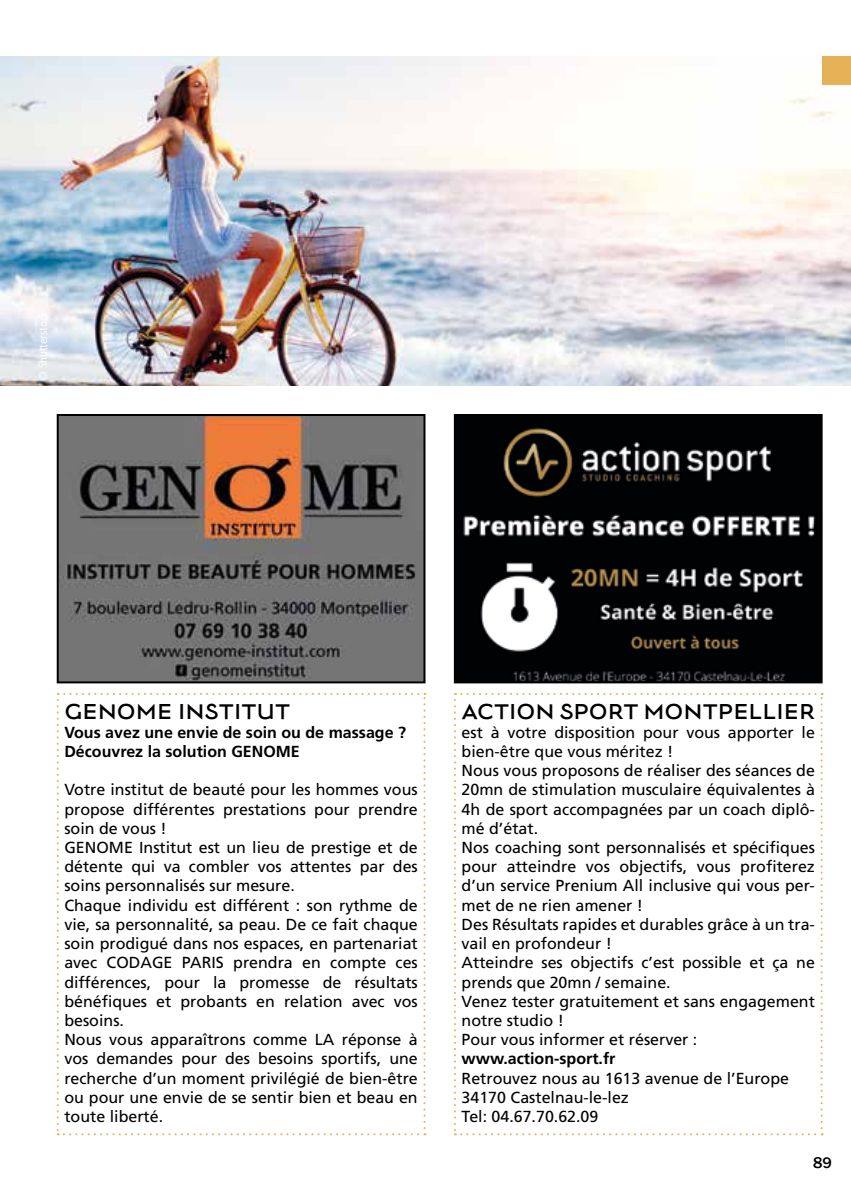
<style>
.page{position:relative;width:851px;height:1191px;background:#fff}
.page>*{position:absolute;margin:0;border:0;box-sizing:border-box;transform-origin:0 0}
.t1{font:24px "Lucien";color:#000}
.t2{font:16px/19.2px "Frutiger";color:#000}
.t3{font:700 16px/19.2px "Frutiger";color:#000}
.t4{font:500 16px "Franklin Gothic";color:#000}
.t5{font:condensed 12px "Frutiger";color:#fff}
</style>
<div class="page">
<img style="left:0;top:57px;width:850px;height:329px">
<div style="left:822px;top:57px;width:28px;height:28px;background:#e7b157"></div>
<img style="left:457px;top:417px;width:362px;height:263px">
<div style="left:454px;top:414px;width:368px;height:269px;border:2px solid #000"></div>
<svg style="left:454px;top:693px;width:368px;height:442px"></svg>
<img style="left:60px;top:417px;width:362px;height:263px">
<div style="left:57px;top:414px;width:368px;height:269px;border:2px solid #000"></div>
<svg style="left:57px;top:693px;width:368px;height:442px"></svg>
<p class="t5" style="left:36px;top:380px;width:71px;rotate:-90deg">© Shutterstock</p>
<h1 class="t1" style="left:64px;top:700px;width:227px">GENOME INSTITUT</h1>
<p class="t3" style="left:64px;top:722px;width:343px">Vous avez une envie de soin ou de massage ?<br>Découvrez la solution GENOME</p>
<p class="t2" style="left:64px;top:780px;width:355px">Votre institut de beauté pour les hommes vous propose différentes prestations pour prendre soin de vous !<br>GENOME Institut est un lieu de prestige et de détente qui va combler vos attentes par des soins personnalisés sur mesure.<br>Chaque individu est différent : son rythme de vie, sa personnalité, sa peau. De ce fait chaque soin prodigué dans nos espaces, en partenariat avec CODAGE PARIS prendra en compte ces différences, pour la promesse de résultats bénéfiques et probants en relation avec vos besoins.<br>Nous vous apparaîtrons comme LA réponse à vos demandes pour des besoins sportifs, une recherche d’un moment privilégié de bien-être ou pour une envie de se sentir bien et beau en toute liberté.</p>
<h1 class="t1" style="left:461px;top:700px;width:355px">ACTION SPORT MONTPELLIER</h1>
<p class="t2" style="left:461px;top:722px;width:355px">est à votre disposition pour vous apporter le bien-être que vous méritez !<br>Nous vous proposons de réaliser des séances de 20mn de stimulation musculaire équivalentes à 4h de sport accompagnées par un coach diplô&shy;mé d’état.<br>Nos coaching sont personnalisés et spécifiques pour atteindre vos objectifs, vous profiterez d’un service Prenium All inclusive qui vous per&shy;met de ne rien amener !<br>Des Résultats rapides et durables grâce à un tra&shy;vail en profondeur !<br>Atteindre ses objectifs c’est possible et ça ne prends que 20mn / semaine.<br>Venez tester gratuitement et sans engagement notre studio !<br>Pour vous informer et réserver :</p>
<p class="t3" style="left:461px;top:1049px;width:155px">www.action-sport.fr</p>
<p class="t2" style="left:461px;top:1068px;width:329px">Retrouvez nous au 1613 avenue de l’Europe<br>34170 Castelnau-le-lez<br>Tel: 04.67.70.62.09</p>
<p class="t4" style="left:813px;top:1153px;width:20px">89</p>
</div>
